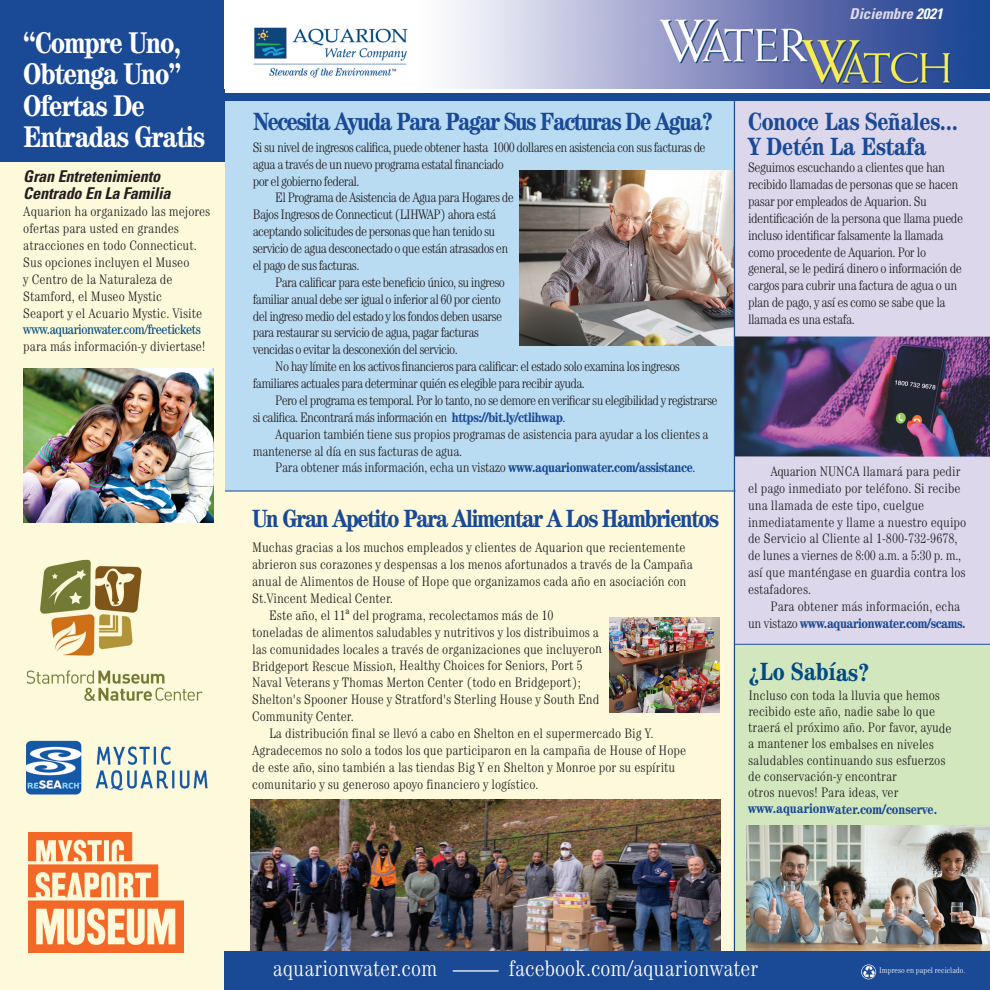
<style>
.page{position:relative;width:990px;height:990px;background:#fff}
.page>*{position:absolute;margin:0;border:0;box-sizing:border-box;transform-origin:0 0}
.t1{font:700 condensed 30px/31.2px "Century Std";letter-spacing:-.03em;color:#fff}
.t2{font:700 condensed 25px "Century Std";letter-spacing:-.05em;color:#1a4995}
.t3{font:700 condensed 25px/25px "Century Std";letter-spacing:-.01em;color:#1a4995}
.t4{font:700 condensed 25px "Century Std";color:#004b84}
.t5{font:300 condensed 22.5px "Century";color:#fff}
.t6{font:italic 700 condensed 16.25px/17.5px "Univers";letter-spacing:-.01em;color:#231f20}
.t7{font:italic 700 condensed 15px "Univers";color:#dedaec}
.t8{font:300 condensed 13.75px/16.9px "Century Std";color:#231f20}
.t9{font:300 condensed 13.75px "Century Std";letter-spacing:-.05em;color:#231f20}
.t10{font:300 condensed 13.75px/16.9px "Century Std";letter-spacing:-.035em;color:#231f20}
.t11{font:300 condensed 13.75px "Century Std";letter-spacing:-.025em;color:#231f20}
.t12{font:condensed 13.75px "Century Std";letter-spacing:-.025em;color:#004b84}
.t13{font:700 condensed 13.75px "Century Std";color:#1a4995}
.t14{font:300 condensed 8.12px "Century";color:#fff}
.s1{color:#fff}
.s2{font-weight:700;color:#1a4995}
.s3{font-size:15px}
</style>
<div class="page">
<div style="left:204px;top:97px;width:530px;height:394px;background:#badcf3"></div>
<img style="left:520px;top:171px;width:214px;height:174px">
<div style="left:735px;top:645px;width:255px;height:306px;background:#d3e7be"></div>
<img style="left:747px;top:825px;width:243px;height:126px">
<div style="left:204px;top:491px;width:530px;height:460px;background:#fdf9da"></div>
<div style="left:735px;top:101px;width:255px;height:543px;background:#dcd7eb"></div>
<img style="left:250px;top:799px;width:471px;height:152px">
<hr style="left:204px;top:491px;width:531px;height:1px;background:#1a4995">
<hr style="left:734px;top:644px;width:256px;height:1px;background:#1a4995">
<img style="left:609px;top:618px;width:111px;height:94px">
<img style="left:735px;top:336px;width:255px;height:121px">
<div style="left:0;top:0;width:225px;height:990px;background:#fdf9db"></div>
<div style="left:0;top:0;width:225px;height:161px;background:#1a4995"></div>
<img style="left:253px;top:0;width:737px;height:89px">
<div style="left:225px;top:951px;width:765px;height:39px;background:#1a4995"></div>
<svg style="left:863px;top:967px;width:11px;height:10px"></svg>
<div style="left:861px;top:964px;width:15px;height:15px;border:1px solid #fff;border-radius:50%"></div>
<div style="left:225px;top:93px;width:765px;height:8px;background:#1a4995"></div>
<hr style="left:453px;top:970px;width:46px;height:2px;background:#fff">
<img style="left:26px;top:740px;width:182px;height:55px">
<img style="left:27px;top:560px;width:176px;height:141px">
<img style="left:29px;top:833px;width:154px;height:120px">
<img style="left:23px;top:368px;width:191px;height:155px">
<hr style="left:734px;top:97px;width:1px;height:859px;background:#1a4995">
<h1 class="t1" style="left:23px;top:30px;width:183px">“Compre Uno,<br>Obtenga Uno”<br>Ofertas De<br>Entradas Gratis</h1>
<p class="t6" style="left:23px;top:169px;width:149px">Gran Entretenimiento<br>Centrado En La Familia</p>
<p class="t8" style="left:23px;top:204px;width:189px">Aquarion ha organizado las mejores ofertas para usted en grandes atracciones en todo Connecticut.<br>Sus opciones incluyen el Museo<br>y Centro de la Naturaleza de<br>Stamford, el Museo Mystic<br>Seaport y el Acuario Mystic. Visite</p>
<p class="t12" style="left:23px;top:325px;width:179px">www.aquarionwater.com/freetickets</p>
<p class="t8" style="left:23px;top:339px;width:184px">para más información-y diviertase!</p>
<p class="t7" style="left:850px;top:9px;width:95px">Diciembre <span class="s1">2021</span></p>
<h2 class="t2" style="left:253px;top:113px;width:462px">Necesita Ayuda Para Pagar Sus Facturas De Agua?</h2>
<p class="t9" style="left:253px;top:142px;width:454px">Si su nivel de ingresos califica, puede obtener hasta 1000 dollares en asistencia con sus facturas de</p>
<p class="t9" style="left:253px;top:159px;width:253px">agua a través de un nuevo programa estatal financiado</p>
<p class="t9" style="left:253px;top:176px;width:108px">por el gobierno federal.</p>
<p class="t9" style="left:275px;top:193px;width:240px">El Programa de Asistencia de Agua para Hogares de</p>
<p class="t9" style="left:253px;top:210px;width:245px">Bajos Ingresos de Connecticut (LIHWAP) ahora está</p>
<p class="t9" style="left:253px;top:227px;width:244px">aceptando solicitudes de personas que han tenido su</p>
<p class="t9" style="left:253px;top:244px;width:257px">servicio de agua desconectado o que están atrasados en</p>
<p class="t9" style="left:253px;top:260px;width:108px">el pago de sus facturas.</p>
<p class="t9" style="left:275px;top:277px;width:231px">Para calificar para este beneficio único, su ingreso</p>
<p class="t9" style="left:253px;top:294px;width:250px">familiar anual debe ser igual o inferior al 60 por ciento</p>
<p class="t9" style="left:253px;top:311px;width:251px">del ingreso medio del estado y los fondos deben usarse</p>
<p class="t9" style="left:253px;top:328px;width:228px">para restaurar su servicio de agua, pagar facturas</p>
<p class="t9" style="left:253px;top:345px;width:206px">vencidas o evitar la desconexión del servicio.</p>
<p class="t9" style="left:275px;top:362px;width:406px">No hay límite en los activos financieros para calificar: el estado solo examina los ingresos</p>
<p class="t9" style="left:253px;top:379px;width:334px">familiares actuales para determinar quién es elegible para recibir ayuda.</p>
<p class="t9" style="left:275px;top:395px;width:444px">Pero el programa es temporal. Por lo tanto, no se demore en verificar su elegibilidad y registrarse</p>
<p class="t9" style="left:253px;top:412px;width:314px">si califica. Encontrará más información en <span class="s2">https://bit.ly/ctlihwap</span>.</p>
<p class="t11" style="left:275px;top:429px;width:435px">Aquarion también tiene sus propios programas de asistencia para ayudar a los clientes a</p>
<p class="t11" style="left:253px;top:446px;width:211px">mantenerse al día en sus facturas de agua.</p>
<p class="t11" style="left:275px;top:463px;width:422px">Para obtener más información, echa un vistazo <span class="s2">www.aquarionwater.com/assistance</span>.</p>
<h2 class="t2" style="left:252px;top:510px;width:468px">Un Gran Apetito Para Alimentar A Los Hambrientos</h2>
<p class="t8" style="left:252px;top:540px;width:435px">Muchas gracias a los muchos empleados y clientes de Aquarion que recientemente</p>
<p class="t8" style="left:252px;top:557px;width:442px">abrieron sus corazones y despensas a los menos afortunados a través de la Campaña</p>
<p class="t8" style="left:252px;top:574px;width:436px">anual de Alimentos de House of Hope que organizamos cada año en asociación con</p>
<p class="t8" style="left:252px;top:591px;width:142px">St.Vincent Medical Center.</p>
<p class="t8" style="left:269px;top:608px;width:286px">Este año, el 11<span class="s3">ª</span> del programa, recolectamos más de 10</p>
<p class="t8" style="left:252px;top:625px;width:348px">toneladas de alimentos saludables y nutritivos y los distribuimos a</p>
<p class="t8" style="left:252px;top:642px;width:351px">las comunidades locales a través de organizaciones que incluyeron</p>
<p class="t8" style="left:252px;top:659px;width:332px">Bridgeport Rescue Mission, Healthy Choices for Seniors, Port 5</p>
<p class="t8" style="left:252px;top:675px;width:330px">Naval Veterans y Thomas Merton Center (todo en Bridgeport);</p>
<p class="t8" style="left:252px;top:692px;width:349px">Shelton's Spooner House y Stratford's Sterling House y South End</p>
<p class="t8" style="left:252px;top:709px;width:103px">Community Center.</p>
<p class="t8" style="left:269px;top:726px;width:386px">La distribución final se llevó a cabo en Shelton en el supermercado Big Y.</p>
<p class="t8" style="left:252px;top:743px;width:436px">Agradecemos no solo a todos los que participaron en la campaña de House of Hope</p>
<p class="t8" style="left:252px;top:760px;width:425px">de este año, sino también a las tiendas Big Y en Shelton y Monroe por su espíritu</p>
<p class="t8" style="left:252px;top:777px;width:288px">comunitario y su generoso apoyo financiero y logístico.</p>
<h2 class="t3" style="left:748px;top:111px;width:212px">Conoce Las Señales...<br>Y Detén La Estafa</h2>
<p class="t10" style="left:748px;top:160px;width:217px">Seguimos escuchando a clientes que han recibido llamadas de personas que se hacen pasar por empleados de Aquarion. Su identificación de la persona que llama puede incluso identificar falsamente la llamada como procedente de Aquarion. Por lo general, se le pedirá dinero o información de cargos para cubrir una factura de agua o un plan de pago, y así es como se sabe que la llamada es una estafa.</p>
<p class="t8" style="left:748px;top:464px;width:220px;text-indent:23px">Aquarion NUNCA llamará para pedir el pago inmediato por teléfono. Si recibe una llamada de este tipo, cuelgue inmediatamente y llame a nuestro equipo de Servicio al Cliente al 1-800-732-9678, de lunes a viernes de 8:00 a.m. a 5:30 p. m., así que manténgase en guardia contra los estafadores.</p>
<p class="t8" style="left:748px;top:599px;width:219px;text-indent:23px">Para obtener más información, echa un vistazo <span class="s2">www.aquarionwater.com/scams.</span></p>
<h2 class="t4" style="left:748px;top:663px;width:123px">¿Lo Sabías?</h2>
<p class="t8" style="left:748px;top:688px;width:205px;line-height:16.2px">Incluso con toda la lluvia que hemos recibido este año, nadie sabe lo que traerá el próximo año. Por favor, ayude a mantener los embalses en niveles saludables continuando sus esfuerzos de conservación-y encontrar<br>otros nuevos! Para ideas, ver</p>
<p class="t13" style="left:748px;top:804px;width:191px">www.aquarionwater.com/conserve.</p>
<h3 class="t5" style="left:273px;top:960px;width:166px">aquarionwater.com</h3>
<h3 class="t5" style="left:509px;top:961px;width:251px">facebook.com/aquarionwater</h3>
<p class="t14" style="left:879px;top:968px;width:88px">Impreso en papel reciclado.</p>
</div>
